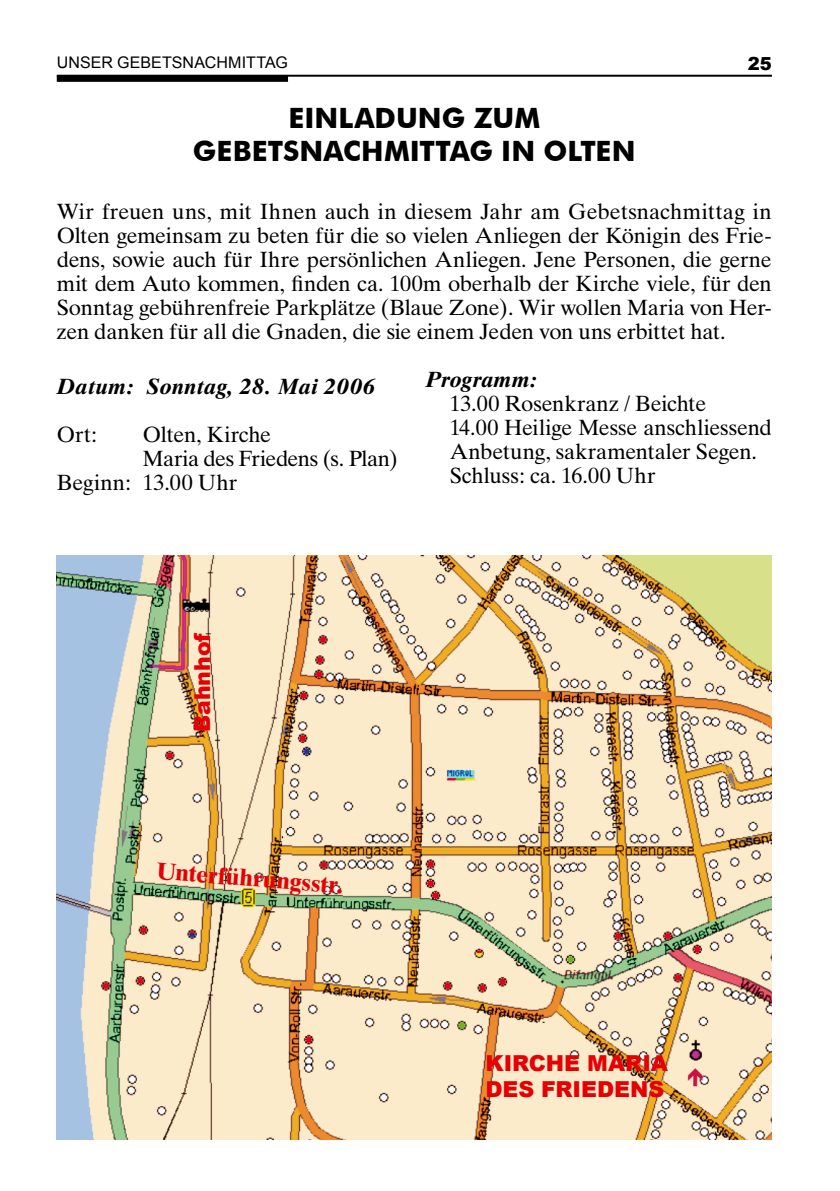
<style>
.page{position:relative;width:840px;height:1191px;background:#fff}
.page>*{position:absolute;margin:0;border:0;box-sizing:border-box;transform-origin:0 0}
.t1{font:700 28px/33.6px "Futura BT";color:#000;text-align:center}
.t2{font:700 24px "Times Ten";color:#e60004}
.t3{font:22px/24px "Times Ten";letter-spacing:-.01em;color:#000;text-align:justify}
.t4{font:italic 700 22px "Times Ten";letter-spacing:.005em;color:#000}
.t5{font:900 22px/26.4px "Arial";color:#e60004}
.t6{font:22px "Times Ten";letter-spacing:.01em;color:#000}
.t7{font:900 18px "Arial";color:#000}
.t8{font:16px "Arial";letter-spacing:.005em;color:#000}
</style>
<div class="page">
<hr style="left:57px;top:75px;width:714px;height:2px;background:#000">
<img style="left:57px;top:556px;width:714px;height:583px">
<div style="left:57px;top:76px;width:231px;height:6px;background:#000"></div>
<svg style="left:687px;top:1068px;width:15px;height:18px"></svg>
<p class="t8" style="left:57px;top:52px;width:232px">U NSER GEBETSNACHMITTAG</p>
<p class="t1" style="left:193px;top:101px;width:444px">EINLADUNG ZUM<br>GEBETSNACHMITTAG IN OLTEN</p>
<p class="t7" style="left:747px;top:50px;width:13px">25</p>
<p class="t3" style="left:57px;top:199px;width:716px">Wir freuen uns, mit Ihnen auch in diesem Jahr am Gebetsnachmittag in Olten gemeinsam zu beten für die so vielen Anliegen der Königin des Frie&shy;dens, sowie auch für Ihre persönlichen Anliegen. Jene Personen, die gerne mit dem Auto kommen, finden ca. 100m oberhalb der Kirche viele, für den Sonntag gebührenfreie Parkplätze (Blaue Zone). Wir wollen Maria von Her&shy;zen danken für all die Gnaden, die sie einem Jeden von uns erbittet hat.</p>
<p class="t4" style="left:57px;top:373px;width:320px">Datum: Sonntag, 28. Mai 2006</p>
<p class="t3" style="left:57px;top:423px;width:42px">Ort:</p>
<p class="t3" style="left:143px;top:423px;width:130px">Olten, Kirche</p>
<p class="t3" style="left:143px;top:447px;width:256px">Maria des Friedens (s. Plan)</p>
<p class="t6" style="left:57px;top:470px;width:182px">Beginn: 13.00 Uhr</p>
<p class="t4" style="left:425px;top:366px;width:113px">Programm:</p>
<p class="t3" style="left:449px;top:392px;width:323px;text-align:left">13.00 Rosenkranz / Beichte<br>14.00 Heilige Messe anschliessend<br>Anbetung, sakramentaler Segen.<br>Schluss: ca. 16.00 Uhr</p>
<p class="t5" style="left:188px;top:732px;width:101px;rotate:-90deg">Bahnhof</p>
<p class="t2" style="left:157px;top:857px;width:189px;rotate:4deg">Unterführungsstr.</p>
<p class="t5" style="left:485px;top:1049px;width:184px">KIRCHE MARIA<br>DES FRIEDENS</p>
</div>
